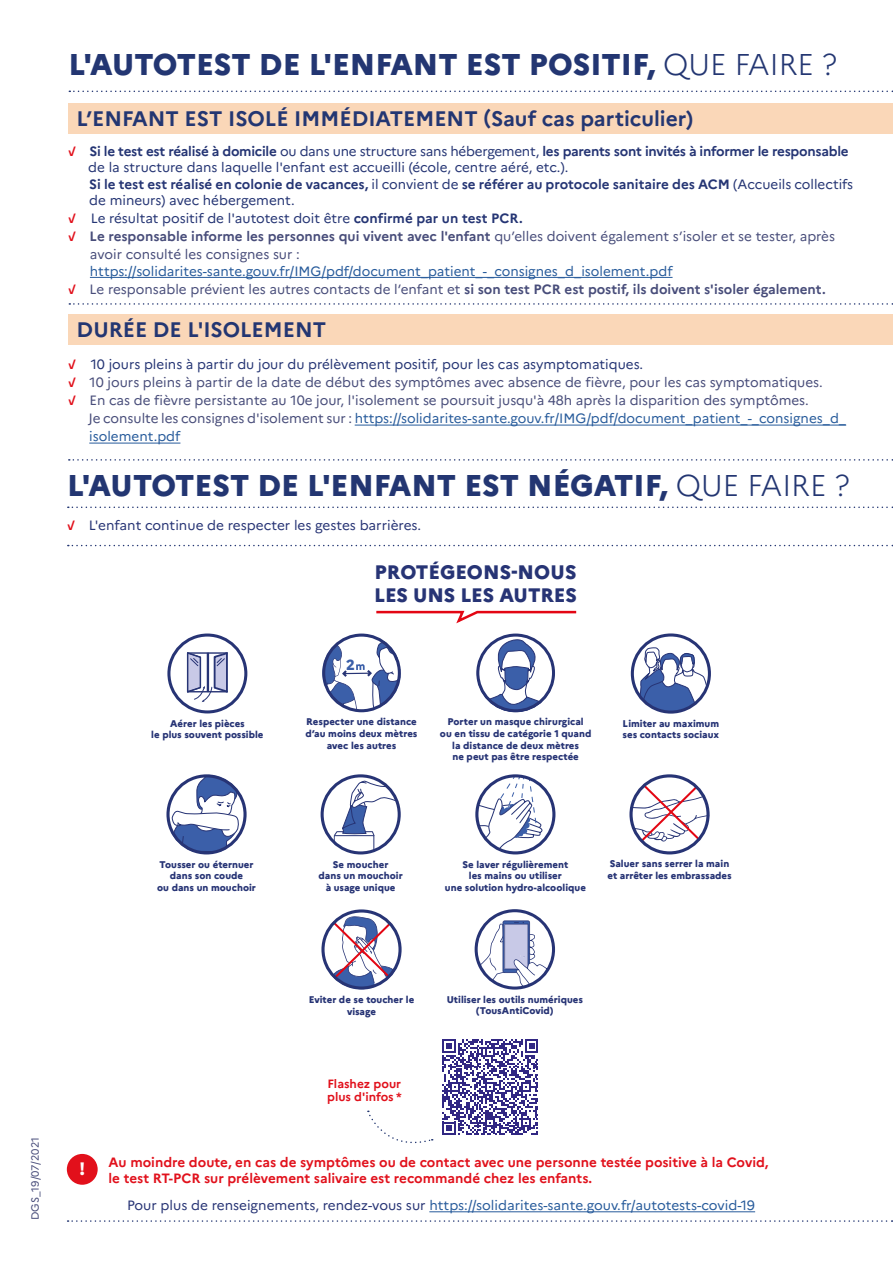
<style>
.page{position:relative;width:893px;height:1263px;background:#fff}
.page>*{position:absolute;margin:0;border:0;box-sizing:border-box;transform-origin:0 0}
.t1{font:800 30px "Marianne";color:#233672}
.t2{font:700 21px "Marianne";color:#233672}
.t3{font:800 19.5px/23.2px "Marianne";letter-spacing:-.005em;color:#273475}
.t4{font:800 18px "Marianne";color:#fff}
.t5{font:800 14.7px "Marianne";color:#3b5fa9}
.t6{font:13.5px/18px "Marianne";color:#275b9b}
.t7{font:13.5px/16.5px "Marianne";color:#253574}
.t8{font:13.5px/18px "Marianne";color:#484d7a}
.t9{font:700 13.5px/16.2px "Marianne";color:#e1111c}
.t10{font:700 13.5px "Marianne";color:#484d7a}
.t11{font:13.5px "Marianne";color:#273475}
.t12{font:700 12px/13.5px "Marianne";color:#e1101b}
.t13{font:10.5px "Marianne";letter-spacing:-.005em;color:#484d7a}
.t14{font:800 9.75px/11.7px "Marianne";color:#273475;text-align:center}
.s1{font-weight:300}
.s2{font-weight:700;color:#e1101b}
.s3{font-weight:700}
.s4{color:#e1101b}
.s5{font-weight:400}
.s6{color:#484d7a}
.s7{font-weight:700;color:#484d7a}
.s8{color:#253574}
.s9{color:#273475}
</style>
<div class="page">
<svg style="left:69px;top:459px;width:824px;height:2px"></svg>
<svg style="left:68px;top:506px;width:825px;height:2px"></svg>
<svg style="left:68px;top:545px;width:825px;height:1px"></svg>
<svg style="left:69px;top:91px;width:824px;height:1px"></svg>
<svg style="left:68px;top:1220px;width:825px;height:2px"></svg>
<svg style="left:69px;top:303px;width:824px;height:2px"></svg>
<div style="left:68px;top:103px;width:825px;height:31px;background:#fad7b8"></div>
<hr style="left:90px;top:277px;width:583px;height:1px;background:#275b9b">
<div style="left:67px;top:1154px;width:31px;height:31px;background:#e2101b;border-radius:50%"></div>
<hr style="left:429px;top:1211px;width:326px;height:1px;background:#275b9b">
<svg style="left:368px;top:1110px;width:65px;height:34px"></svg>
<div style="left:68px;top:314px;width:825px;height:31px;background:#fad7b8"></div>
<hr style="left:355px;top:425px;width:491px;height:1px;background:#275b9b">
<hr style="left:89px;top:443px;width:91px;height:1px;background:#275b9b">
<svg style="left:376px;top:610px;width:201px;height:14px"></svg>
<svg style="left:442px;top:1039px;width:96px;height:96px"></svg>
<svg style="left:477px;top:637px;width:78px;height:75px"></svg>
<div style="left:476px;top:633px;width:79px;height:79px;border:3px solid #273475;border-radius:50%"></div>
<svg style="left:168px;top:634px;width:79px;height:80px"></svg>
<div style="left:167px;top:633px;width:80px;height:80px;border:3px solid #273475;border-radius:50%"></div>
<svg style="left:187px;top:651px;width:42px;height:51px"></svg>
<svg style="left:323px;top:637px;width:77px;height:75px"></svg>
<div style="left:322px;top:633px;width:79px;height:79px;border:3px solid #273475;border-radius:50%"></div>
<svg style="left:168px;top:776px;width:77px;height:77px"></svg>
<svg style="left:169px;top:775px;width:70px;height:77px"></svg>
<div style="left:166px;top:774px;width:81px;height:80px;border:3px solid #273475;border-radius:50%"></div>
<svg style="left:322px;top:776px;width:77px;height:77px"></svg>
<svg style="left:333px;top:780px;width:67px;height:74px"></svg>
<div style="left:321px;top:774px;width:80px;height:80px;border:3px solid #273475;border-radius:50%"></div>
<svg style="left:633px;top:635px;width:77px;height:77px"></svg>
<svg style="left:638px;top:647px;width:71px;height:64px"></svg>
<div style="left:631px;top:633px;width:80px;height:81px;border:3px solid #273475;border-radius:50%"></div>
<svg style="left:324px;top:911px;width:77px;height:77px"></svg>
<svg style="left:329px;top:916px;width:72px;height:73px"></svg>
<div style="left:321px;top:909px;width:81px;height:80px;border:3px solid #273475;border-radius:50%"></div>
<svg style="left:477px;top:776px;width:77px;height:77px"></svg>
<svg style="left:477px;top:776px;width:65px;height:75px"></svg>
<div style="left:475px;top:774px;width:80px;height:80px;border:3px solid #273475;border-radius:50%"></div>
<svg style="left:631px;top:775px;width:78px;height:78px"></svg>
<svg style="left:632px;top:780px;width:77px;height:64px"></svg>
<div style="left:629px;top:774px;width:81px;height:80px;border:3px solid #273475;border-radius:50%"></div>
<svg style="left:475px;top:909px;width:80px;height:80px"></svg>
<h1 class="t1" style="left:69px;top:46px;width:770px">L'AUTOTEST DE L'ENFANT EST POSITIF, <span class="s1">QUE FAIRE ?</span></h1>
<h2 class="t2" style="left:77px;top:105px;width:618px">L’ENFANT EST ISOLÉ IMMÉDIATEMENT (Sauf cas particulier)</h2>
<p class="t7" style="left:88px;top:143px;width:766px;text-indent:-20px"><span class="s2">√</span> <span class="s3">Si le test est réalisé à domicile</span> ou dans une structure sans hébergement, <span class="s3">les parents sont invités à informer le responsable </span>de la structure dans laquelle l'enfant est accueilli (école, centre aéré, etc.).<br><span class="s3">Si le test est réalisé en colonie de vacances,</span> il convient de <span class="s3">se référer au protocole sanitaire des ACM</span> (Accueils collectifs de mineurs) avec hébergement.</p>
<h3 class="t7" style="left:68px;top:210px;width:456px"><span class="s2">√</span> Le résultat positif de l'autotest doit être <span class="s3">confirmé par un test PCR.</span></h3>
<h3 class="t10" style="left:68px;top:228px;width:768px"><span class="s4">√</span> Le responsable informe les personnes qui vivent avec l'enfant <span class="s5">qu’elles doivent également s’isoler et se tester, après</span></h3>
<h3 class="t8" style="left:90px;top:245px;width:211px">avoir consulté les consignes sur :</h3>
<h3 class="t6" style="left:68px;top:262px;width:759px;text-indent:22px">https://solidarites-sante.gouv.fr/IMG/pdf/document_patient_-_consignes_d_isolement.pdf<br><span class="s2">√</span> <span class="s6">Le responsable prévient les autres contacts de l’enfant et</span> <span class="s7">si son test PCR est postif, ils doivent s'isoler également.</span></h3>
<h2 class="t2" style="left:77px;top:317px;width:251px">DURÉE DE L'ISOLEMENT</h2>
<p class="t8" style="left:68px;top:355px;width:756px"><span class="s2">√</span> <span class="s8">10 jours pleins à partir du jour du prélèvement positif, pour les cas asymptomatiques.<br></span><span class="s2">√</span> 10 jours pleins à partir de la date de début des symptômes avec absence de fièvre, pour les cas symptomatiques. <span class="s2">√</span> En cas de fièvre persistante au 10e jour, l'isolement se poursuit jusqu'à 48h après la disparition des symptômes.</p>
<h3 class="t6" style="left:88px;top:409px;width:759px"><span class="s6">Je consulte les consignes d'isolement sur :</span> https://solidarites-sante.gouv.fr/IMG/pdf/document_patient_-_consignes_d_ isolement.pdf</h3>
<h1 class="t1" style="left:67px;top:467px;width:784px">L'AUTOTEST DE L'ENFANT EST NÉGATIF, <span class="s1">QUE FAIRE ?</span></h1>
<h3 class="t11" style="left:67px;top:517px;width:356px"><span class="s2">√</span> L'enfant continue de respecter les gestes barrières.</h3>
<h3 class="t3" style="left:374px;top:560px;width:204px">PROTÉGEONS-NOUS<br>LES UNS LES AUTRES</h3>
<h3 class="t5" style="left:346px;top:656px;width:10px">2</h3>
<p class="t14" style="left:151px;top:717px;width:114px">Aérer les pièces<br>le plus souvent possible</p>
<p class="t14" style="left:306px;top:716px;width:113px">Respecter une distance d’au moins deux mètres avec les autres</p>
<p class="t14" style="left:440px;top:716px;width:153px">Porter un masque chirurgical<br>ou en tissu de catégorie 1 quand la distance de deux mètres<br>ne peut pas être respectée</p>
<p class="t14" style="left:623px;top:717px;width:98px;text-align:left">Limiter au maximum ses contacts sociaux</p>
<p class="t14" style="left:157px;top:858px;width:100px">Tousser ou éternuer dans son coude<br>ou dans un mouchoir</p>
<p class="t14" style="left:319px;top:858px;width:86px">Se moucher<br>dans un mouchoir à usage unique</p>
<p class="t14" style="left:445px;top:858px;width:143px">Se laver régulièrement<br>les mains ou utiliser<br>une solution hydro-alcoolique</p>
<p class="t14" style="left:607px;top:858px;width:126px;text-align:left">Saluer sans serrer la main et arrêter les embrassades</p>
<p class="t13" style="left:29px;top:1220px;width:85px;rotate:-90deg">DGS_19/07/2021</p>
<p class="t14" style="left:309px;top:993px;width:107px">Eviter de se toucher le visage</p>
<p class="t14" style="left:447px;top:993px;width:138px">Utiliser les outils numériques (TousAntiCovid)</p>
<h3 class="t4" style="left:79px;top:1157px;width:8px">!</h3>
<p class="t12" style="left:327px;top:1077px;width:76px">Flashez pour plus d'infos *</p>
<h3 class="t9" style="left:108px;top:1154px;width:662px">Au moindre doute, en cas de symptômes ou de contact avec une personne testée positive à la Covid, le test RT-PCR sur prélèvement salivaire est recommandé chez les enfants.</h3>
<h3 class="t6" style="left:127px;top:1196px;width:630px"><span class="s9">Pour plus de renseignements, rendez-vous sur</span> https://solidarites-sante.gouv.fr/autotests-covid-19</h3>
</div>
